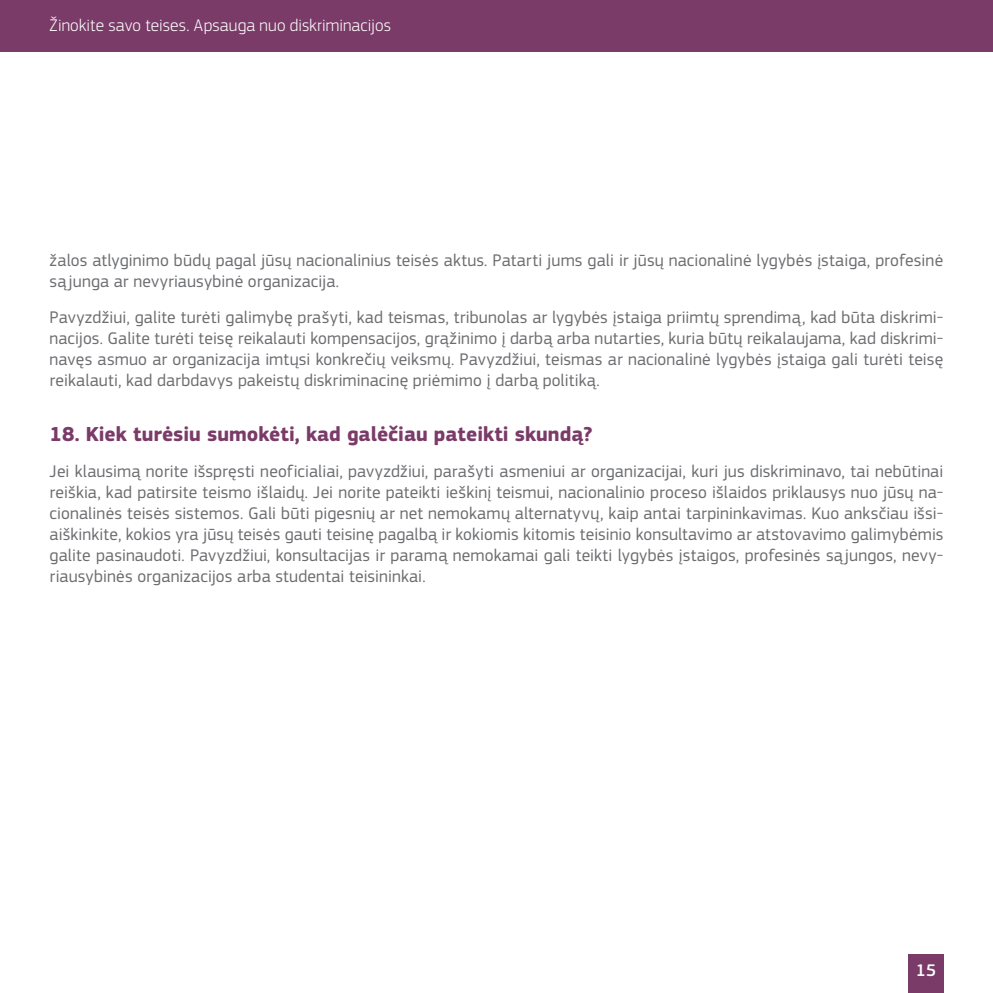
<style>
.page{position:relative;width:993px;height:993px;background:#fff}
.page>*{position:absolute;margin:0;border:0;box-sizing:border-box;transform-origin:0 0}
.body_intertitle{font:700 21px "EC Square Sans Pro";color:#7a3b68}
.body_text{font:17.5px/21px "EC Square Sans Pro";letter-spacing:.01em;color:#6c6d70;text-align:justify}
.t1{font:300 17.5px "EC Square Sans Pro";letter-spacing:.005em;color:#fff}
.t2{font:500 17.5px "EC Square Sans Pro";color:#fff}
</style>
<div class="page">
<div style="left:907px;top:953px;width:36px;height:39px;background:#7a3b68"></div>
<div style="left:0;top:0;width:992px;height:51px;background:#7a3b68"></div>
<p class="t1" style="left:50px;top:15px;width:343px">Žinokite savo teises. Apsauga nuo diskriminacijos</p>
<p class="body_text" style="left:50px;top:249px;width:894px">žalos atlyginimo būdų pagal jūsų nacionalinius teisės aktus. Patarti jums gali ir jūsų nacionalinė lygybės įstaiga, profesinė sąjunga ar nevyriausybinė organizacija.</p>
<p class="body_text" style="left:50px;top:306px;width:894px">Pavyzdžiui, galite turėti galimybę prašyti, kad teismas, tribunolas ar lygybės įstaiga priimtų sprendimą, kad būta diskrimi&shy;nacijos. Galite turėti teisę reikalauti kompensacijos, grąžinimo į darbą arba nutarties, kuria būtų reikalaujama, kad diskrimi&shy;navęs asmuo ar organizacija imtųsi konkrečių veiksmų. Pavyzdžiui, teismas ar nacionalinė lygybės įstaiga gali turėti teisę reikalauti, kad darbdavys pakeistų diskriminacinę priėmimo į darbą politiką.</p>
<p class="body_intertitle" style="left:50px;top:421px;width:544px">18. Kiek turėsiu sumokėti, kad galėčiau pateikti skundą?</p>
<p class="body_text" style="left:50px;top:460px;width:894px">Jei klausimą norite išspręsti neoficialiai, pavyzdžiui, parašyti asmeniui ar organizacijai, kuri jus diskriminavo, tai nebūtinai reiškia, kad patirsite teismo išlaidų. Jei norite pateikti ieškinį teismui, nacionalinio proceso išlaidos priklausys nuo jūsų na&shy;cionalinės teisės sistemos. Gali būti pigesnių ar net nemokamų alternatyvų, kaip antai tarpininkavimas. Kuo anksčiau išsi&shy;aiškinkite, kokios yra jūsų teisės gauti teisinę pagalbą ir kokiomis kitomis teisinio konsultavimo ar atstovavimo galimybėmis galite pasinaudoti. Pavyzdžiui, konsultacijas ir paramą nemokamai gali teikti lygybės įstaigos, profesinės sąjungos, nevy&shy;riausybinės organizacijos arba studentai teisininkai.</p>
<p class="t2" style="left:915px;top:959px;width:22px">15</p>
</div>
